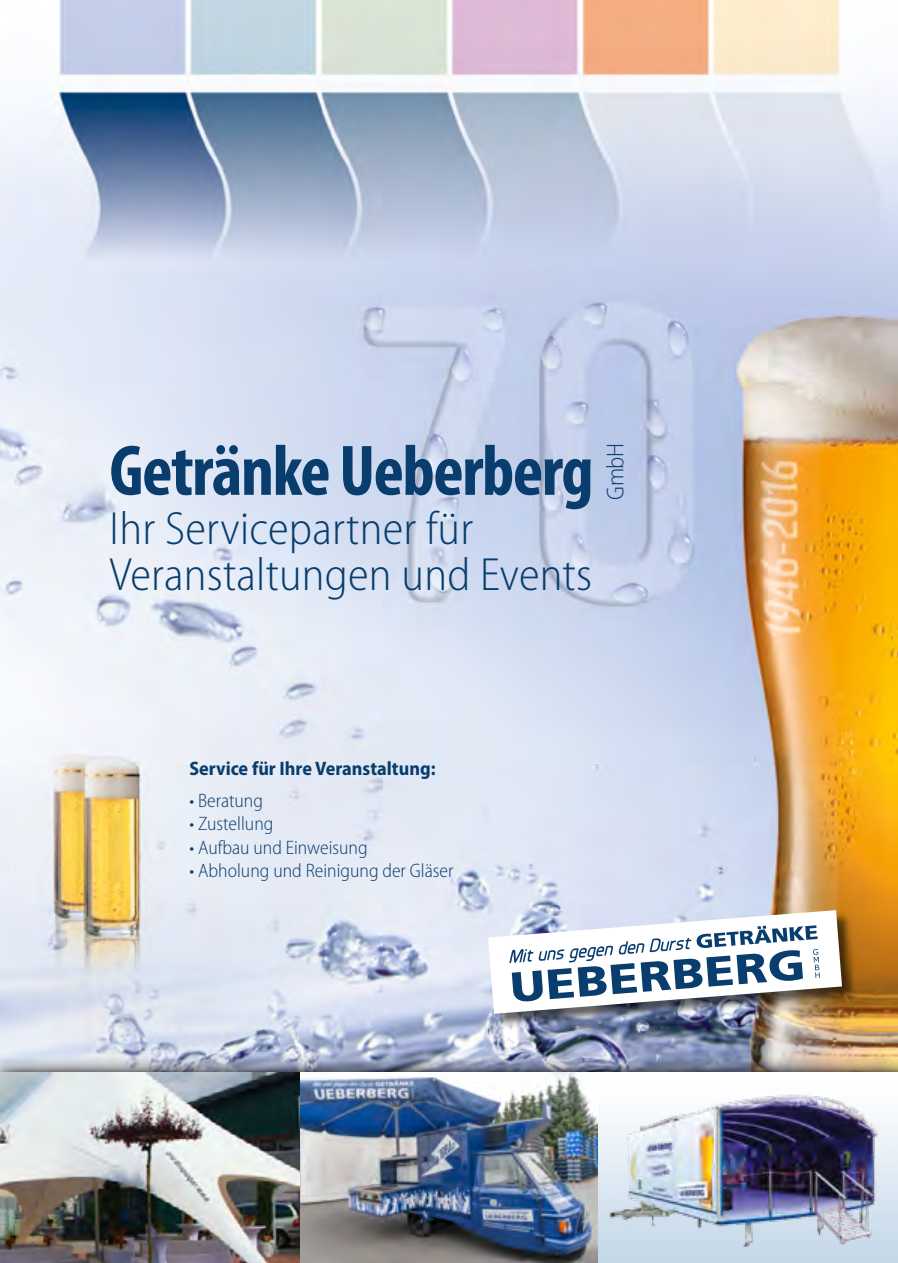
<style>
.page{position:relative;width:898px;height:1263px;background:#fff}
.page>*{position:absolute;margin:0;border:0;box-sizing:border-box;transform-origin:0 0}
.t1{font:700 condensed 72.3px "Myriad Pro";letter-spacing:-.02em;color:#083d6d}
.t2{font:300 semi-condensed 46.8px/45.5px "Myriad Pro";letter-spacing:.005em;color:#083d6d}
.t3{font:300 semi-condensed 24.45px "Myriad Pro";color:#083d6d}
.t4{font:300 semi-condensed 19.5px "Myriad Pro";color:#083d6d}
.t5{font:700 semi-condensed 19.5px "Myriad Pro";color:#083d6d}
</style>
<div class="page">
<img style="left:0;top:0;width:897px;height:1056px">
<img style="left:0;top:1056px;width:897px;height:16px">
<img style="left:0;top:1072px;width:598px;height:191px">
<div style="left:598px;top:1072px;width:299px;height:191px;background:linear-gradient(to bottom,#fff,#c3d7e8)"></div>
<div style="left:490px;top:912px;width:366px;height:117px;background:#000;opacity:.6"></div>
<img style="left:488px;top:910px;width:353px;height:104px">
<img style="left:596px;top:1076px;width:295px;height:170px">
<h1 class="t1" style="left:109px;top:426px;width:485px">Getränke Ueberberg</h1>
<p class="t3" style="left:600px;top:500px;width:58px;rotate:-90deg">GmbH</p>
<h2 class="t2" style="left:109px;top:505px;width:484px">Ihr Servicepartner für<br>Veranstaltungen und Events</h2>
<p class="t5" style="left:189px;top:756px;width:247px">Service für Ihre Veranstaltung:</p>
<p class="t4" style="left:189px;top:789px;width:75px">• Beratung</p>
<p class="t4" style="left:189px;top:812px;width:85px">• Zustellung</p>
<p class="t4" style="left:189px;top:835px;width:180px">• Aufbau und Einweisung</p>
<p class="t4" style="left:189px;top:859px;width:265px">• Abholung und Reinigung der Gläser</p>
</div>
